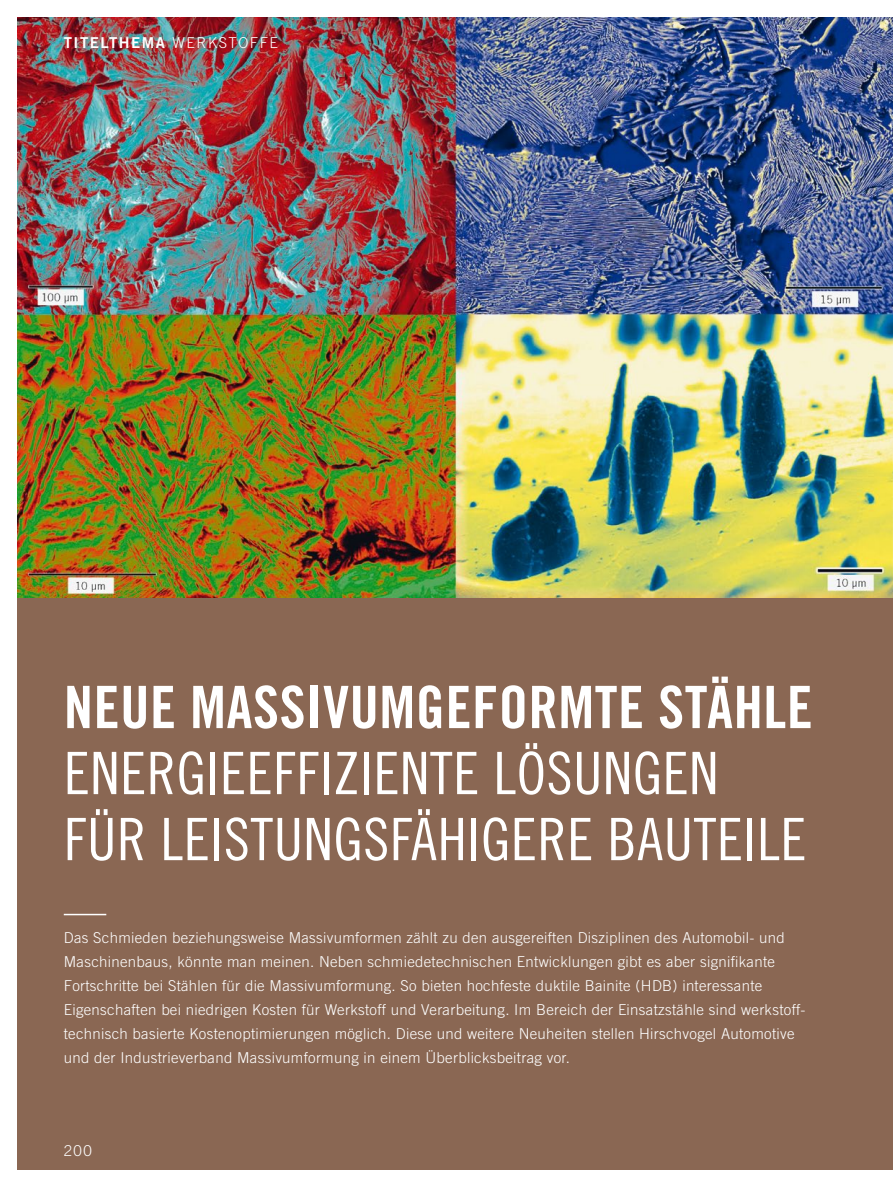
<style>
.page{position:relative;width:893px;height:1187px;background:#fff}
.page>*{position:absolute;margin:0;border:0;box-sizing:border-box;transform-origin:0 0}
.t1{font:58.5px/66px "Trade Gothic LT Std Cn 18";letter-spacing:.01em;color:#fff}
.t2{font:58.5px "Trade Gothic LT Std Bd Cn 20";letter-spacing:.01em;color:#fff}
.t3{font:300 15px/24px "Trade Gothic LT Std";letter-spacing:.02em;color:#fff}
.t4{font:15px "Trade Gothic LT Std Bd 2";letter-spacing:.1em;color:#fff}
.s1{font-family:"Trade Gothic LT Std";font-weight:300}
</style>
<div class="page">
<img style="left:17px;top:17px;width:876px;height:581px">
<div style="left:17px;top:598px;width:876px;height:571px;background:#8a6753"></div>
<hr style="left:64px;top:913px;width:42px;height:2px;background:#fff">
<p class="t4" style="left:64px;top:33px;width:196px">TITELTHEMA <span class="s1">Werkstoffe</span></p>
<h1 class="t2" style="left:64px;top:671px;width:750px">NEUE MASSIVUMGEFORMTE STÄHLE</h1>
<h1 class="t1" style="left:64px;top:739px;width:716px">ENERGIEEFFIZIENTE LÖSUNGEN<br>FÜR LEISTUNGSFÄHIGERE BAUTEILE</h1>
<p class="t3" style="left:64px;top:924px;width:743px">Das Schmieden beziehungsweise Massivumformen zählt zu den ausgereiften Disziplinen des Automobil- und Maschinenbaus, könnte man meinen. Neben schmiedetechnischen Entwicklungen gibt es aber signifikante Fortschritte bei Stählen für die Massivumformung. So bieten hochfeste duktile Bainite (HDB) interessante Eigenschaften bei niedrigen Kosten für Werkstoff und Verarbeitung. Im Bereich der Einsatzstähle sind werkstoff&shy;technisch basierte Kostenoptimierungen möglich. Diese und weitere Neuheiten stellen Hirschvogel Automotive und der Industrieverband Massivumformung in einem Überblicksbeitrag vor.</p>
<p class="t3" style="left:64px;top:1138px;width:30px">200</p>
</div>
